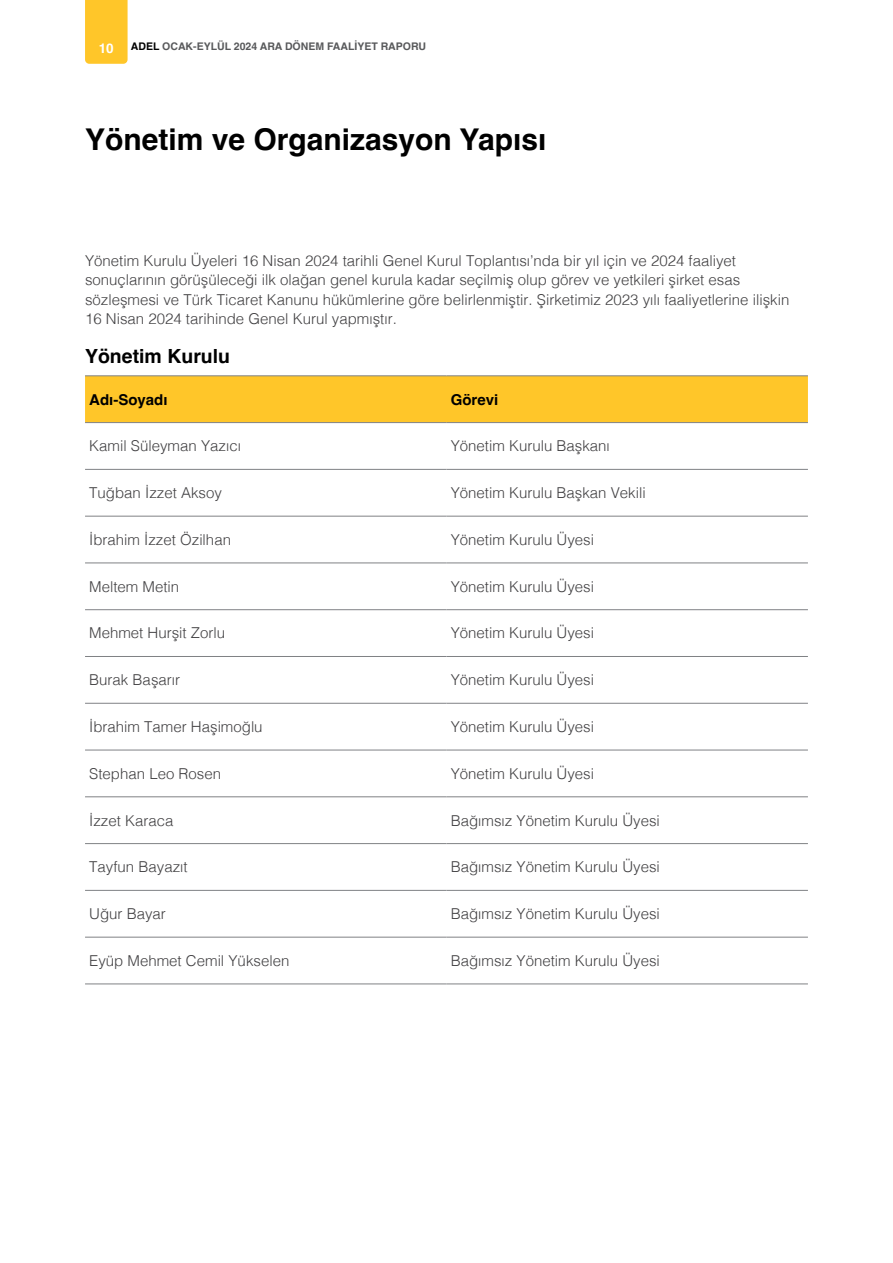
<style>
.page{position:relative;width:893px;height:1263px;background:#fff}
.page>*{position:absolute;margin:0;border:0;box-sizing:border-box;transform-origin:0 0}
.t1{font:700 30px "Helvetica";color:#000}
.t2{font:700 19.5px "Helvetica";color:#000}
.t3{font:300 15px/19.5px "Helvetica";color:#414042}
.t4{font:700 15px "Helvetica";color:#000}
.t5{font:700 13.5px "Helvetica";color:#fff}
.t6{font:700 10.5px "Helvetica";color:#58595b}
.s1{color:#000}
</style>
<div class="page">
<div style="left:85px;top:376px;width:723px;height:46px;background:#ffc629"></div>
<hr style="left:85px;top:375px;width:361px;height:1px;background:#808285">
<hr style="left:446px;top:375px;width:362px;height:1px;background:#808285">
<hr style="left:85px;top:422px;width:361px;height:1px;background:#808285">
<hr style="left:446px;top:422px;width:362px;height:1px;background:#808285">
<hr style="left:85px;top:469px;width:361px;height:1px;background:#808285">
<hr style="left:446px;top:469px;width:362px;height:1px;background:#808285">
<hr style="left:85px;top:516px;width:361px;height:1px;background:#808285">
<hr style="left:446px;top:516px;width:362px;height:1px;background:#808285">
<hr style="left:85px;top:562px;width:361px;height:1px;background:#808285">
<hr style="left:446px;top:562px;width:362px;height:1px;background:#808285">
<hr style="left:85px;top:609px;width:361px;height:1px;background:#808285">
<hr style="left:446px;top:609px;width:362px;height:1px;background:#808285">
<hr style="left:85px;top:656px;width:361px;height:1px;background:#808285">
<hr style="left:446px;top:656px;width:362px;height:1px;background:#808285">
<hr style="left:85px;top:703px;width:361px;height:1px;background:#808285">
<hr style="left:446px;top:703px;width:362px;height:1px;background:#808285">
<hr style="left:85px;top:750px;width:361px;height:1px;background:#808285">
<hr style="left:446px;top:750px;width:362px;height:1px;background:#808285">
<hr style="left:85px;top:796px;width:361px;height:1px;background:#808285">
<hr style="left:446px;top:796px;width:362px;height:1px;background:#808285">
<hr style="left:85px;top:843px;width:361px;height:1px;background:#808285">
<hr style="left:446px;top:843px;width:362px;height:1px;background:#808285">
<hr style="left:85px;top:890px;width:361px;height:1px;background:#808285">
<hr style="left:446px;top:890px;width:362px;height:1px;background:#808285">
<hr style="left:85px;top:937px;width:361px;height:1px;background:#808285">
<hr style="left:446px;top:937px;width:362px;height:1px;background:#808285">
<hr style="left:85px;top:983px;width:361px;height:1px;background:#808285">
<hr style="left:446px;top:983px;width:362px;height:1px;background:#808285">
<div style="left:85px;top:0;width:43px;height:64px;background:#ffc629"></div>
<p class="t5" style="left:99px;top:40px;width:17px">10</p>
<p class="t6" style="left:131px;top:40px;width:297px"><span class="s1">ADEL</span> OCAK-EYLÜL 2024 ARA DÖNEM FAALİYET RAPORU</p>
<h1 class="t1" style="left:85px;top:121px;width:463px">Yönetim ve Organizasyon Yapısı</h1>
<p class="t3" style="left:85px;top:250px;width:706px">Yönetim Kurulu Üyeleri 16 Nisan 2024 tarihli Genel Kurul Toplantısı’nda bir yıl için ve 2024 faaliyet sonuçlarının görüşüleceği ilk olağan genel kurula kadar seçilmiş olup görev ve yetkileri şirket esas sözleşmesi ve Türk Ticaret Kanunu hükümlerine göre belirlenmiştir. Şirketimiz 2023 yılı faaliyetlerine ilişkin 16 Nisan 2024 tarihinde Genel Kurul yapmıştır.</p>
<h2 class="t2" style="left:85px;top:344px;width:147px">Yönetim Kurulu</h2>
<p class="t4" style="left:89px;top:390px;width:80px">Adı-Soyadı</p>
<p class="t4" style="left:451px;top:390px;width:49px">Görevi</p>
<p class="t3" style="left:89px;top:435px;width:153px">Kamil Süleyman Yazıcı</p>
<p class="t3" style="left:451px;top:435px;width:161px">Yönetim Kurulu Başkanı</p>
<p class="t3" style="left:89px;top:482px;width:134px">Tuğban İzzet Aksoy</p>
<p class="t3" style="left:451px;top:482px;width:197px">Yönetim Kurulu Başkan Vekili</p>
<p class="t3" style="left:89px;top:529px;width:143px">İbrahim İzzet Özilhan</p>
<p class="t3" style="left:451px;top:529px;width:145px">Yönetim Kurulu Üyesi</p>
<p class="t3" style="left:89px;top:575px;width:92px">Meltem Metin</p>
<p class="t3" style="left:451px;top:575px;width:145px">Yönetim Kurulu Üyesi</p>
<p class="t3" style="left:89px;top:622px;width:137px">Mehmet Hurşit Zorlu</p>
<p class="t3" style="left:451px;top:622px;width:145px">Yönetim Kurulu Üyesi</p>
<p class="t3" style="left:89px;top:669px;width:92px">Burak Başarır</p>
<p class="t3" style="left:451px;top:669px;width:145px">Yönetim Kurulu Üyesi</p>
<p class="t3" style="left:89px;top:716px;width:175px">İbrahim Tamer Haşimoğlu</p>
<p class="t3" style="left:451px;top:716px;width:145px">Yönetim Kurulu Üyesi</p>
<p class="t3" style="left:89px;top:763px;width:133px">Stephan Leo Rosen</p>
<p class="t3" style="left:451px;top:763px;width:145px">Yönetim Kurulu Üyesi</p>
<p class="t3" style="left:89px;top:809px;width:86px">İzzet Karaca</p>
<p class="t3" style="left:451px;top:809px;width:211px">Bağımsız Yönetim Kurulu Üyesi</p>
<p class="t3" style="left:89px;top:856px;width:100px">Tayfun Bayazıt</p>
<p class="t3" style="left:451px;top:856px;width:211px">Bağımsız Yönetim Kurulu Üyesi</p>
<p class="t3" style="left:89px;top:903px;width:78px">Uğur Bayar</p>
<p class="t3" style="left:451px;top:903px;width:211px">Bağımsız Yönetim Kurulu Üyesi</p>
<p class="t3" style="left:89px;top:950px;width:202px">Eyüp Mehmet Cemil Yükselen</p>
<p class="t3" style="left:451px;top:950px;width:211px">Bağımsız Yönetim Kurulu Üyesi</p>
</div>
